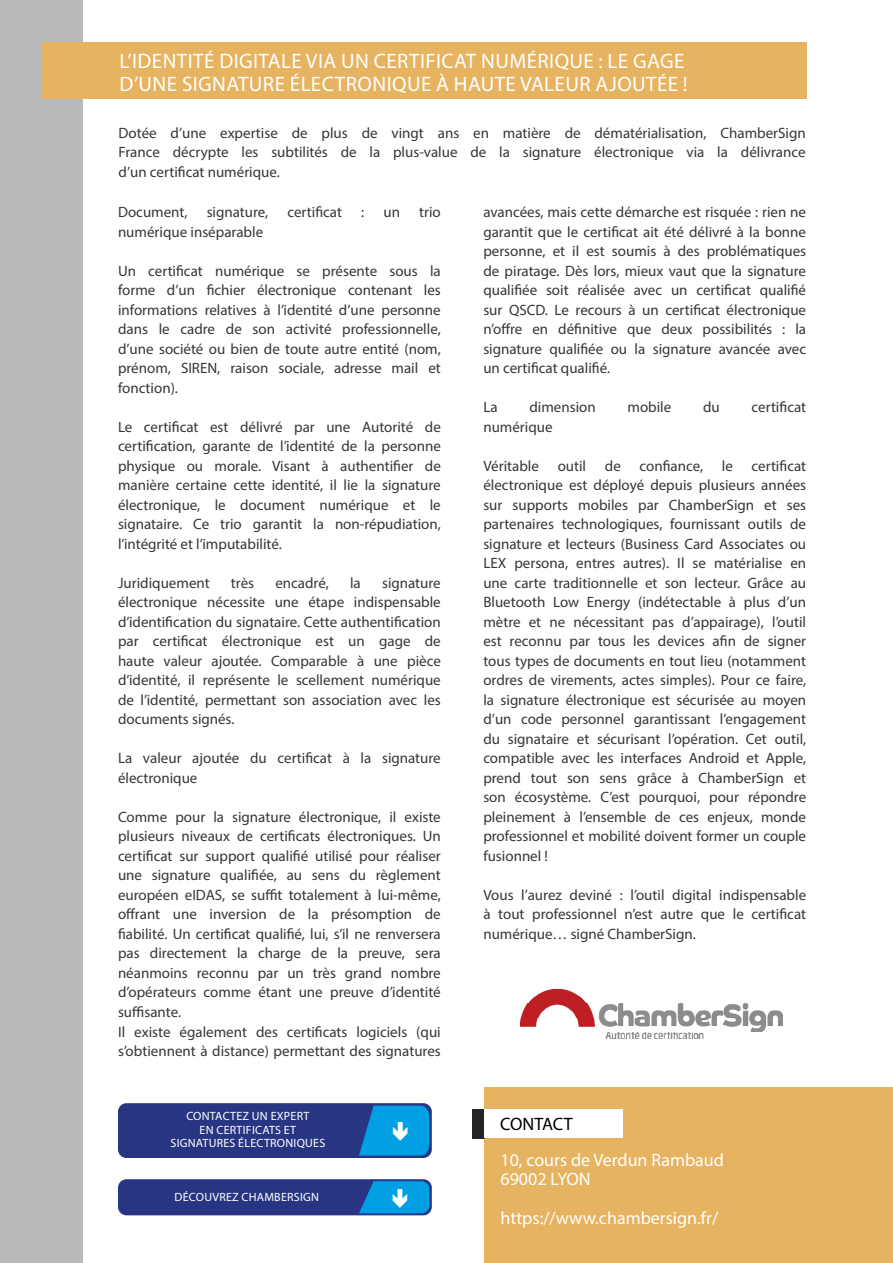
<style>
.page{position:relative;width:893px;height:1263px;background:#fff}
.page>*{position:absolute;margin:0;border:0;box-sizing:border-box;transform-origin:0 0}
.t1{font:21px/22.5px "Myriad Pro";letter-spacing:.02em;color:#fff}
.t2{font:18px/35.2px "Myriad Pro";color:#fff}
.t3{font:15px/19.5px "Myriad Pro";color:#373636;text-align:justify}
.t4{font:12px/13.5px "Myriad Pro";letter-spacing:.02em;color:#fff;text-align:center}
.s1{color:#000}
</style>
<div class="page">
<div style="left:484px;top:1087px;width:409px;height:176px;background:#e6b360"></div>
<div style="left:0;top:0;width:83px;height:1263px;background:#bababa"></div>
<div style="left:42px;top:43px;width:765px;height:56px;background:#e6b360"></div>
<div style="left:472px;top:1109px;width:12px;height:29px;background:#282425"></div>
<div style="left:484px;top:1109px;width:139px;height:29px;background:#fff"></div>
<div style="left:118px;top:1103px;width:314px;height:55px;background:#283583;border-radius:9px"></div>
<div style="left:118px;top:1179px;width:314px;height:36px;background:#283583;border-radius:9px"></div>
<img style="left:521px;top:989px;width:261px;height:50px">
<svg style="left:359px;top:1106px;width:70px;height:49px;background:#0493d8"></svg>
<svg style="left:359px;top:1181px;width:70px;height:32px;background:#0492d7"></svg>
<p class="t1" style="left:120px;top:49px;width:570px">L’IDENTITÉ DIGITALE VIA UN CERTIFICAT NUMÉRIQUE : LE GAGE<br>D’UNE SIGNATURE ÉLECTRONIQUE À HAUTE VALEUR AJOUTÉE !</p>
<p class="t3" style="left:119px;top:123px;width:689px">Dotée d’une expertise de plus de vingt ans en matière de dématérialisation, ChamberSign France décrypte les subtilités de la plus-value de la signature électronique via la délivrance d’un certificat numérique.</p>
<p class="t3" style="left:118px;top:202px;width:71px">Document,</p>
<p class="t3" style="left:207px;top:202px;width:63px">signature,</p>
<p class="t3" style="left:287px;top:202px;width:56px">certificat</p>
<p class="t3" style="left:361px;top:202px;width:5px">:</p>
<p class="t3" style="left:383px;top:202px;width:18px">un</p>
<p class="t3" style="left:419px;top:202px;width:23px">trio</p>
<p class="t3" style="left:118px;top:222px;width:147px">numérique inséparable</p>
<p class="t3" style="left:118px;top:261px;width:324px">Un certificat numérique se présente sous la forme d’un fichier électronique contenant les informations relatives à l’identité d’une personne dans le cadre de son activité professionnelle, d’une société ou bien de toute autre entité (nom, prénom, SIREN, raison sociale, adresse mail et fonction).</p>
<p class="t3" style="left:118px;top:417px;width:324px">Le certificat est délivré par une Autorité de certification, garante de l’identité de la personne physique ou morale. Visant à authentifier de manière certaine cette identité, il lie la signature électronique, le document numérique et le signataire. Ce trio garantit la non-répudiation, l’intégrité et l’imputabilité.</p>
<p class="t3" style="left:118px;top:573px;width:93px">Juridiquement</p>
<p class="t3" style="left:231px;top:573px;width:25px">très</p>
<p class="t3" style="left:275px;top:573px;width:55px">encadré,</p>
<p class="t3" style="left:350px;top:573px;width:12px">la</p>
<p class="t3" style="left:118px;top:573px;width:324px;text-indent:264px">signature électronique nécessite une étape indispensable d’identification du signataire. Cette authentification par certificat électronique est un gage de haute valeur ajoutée. Comparable à une pièce d’identité, il représente le scellement numérique de l’identité, permettant son association avec les documents signés.</p>
<p class="t3" style="left:118px;top:748px;width:324px">La valeur ajoutée du certificat à la signature électronique</p>
<p class="t3" style="left:118px;top:807px;width:324px;text-align:left">Comme pour la signature électronique, il existe plusieurs niveaux de certificats électroniques. Un certificat sur support qualifié utilisé pour réaliser une signature qualifiée, au sens du règlement européen eIDAS, se suffit totalement à lui-même, offrant une inversion de la présomption de fiabilité. Un certificat qualifié, lui, s’il ne renversera pas directement la charge de la preuve, sera néanmoins reconnu par un très grand nombre d’opérateurs comme étant une preuve d’identité suffisante.<br>Il existe également des certificats logiciels (qui s’obtiennent à distance) permettant des signatures</p>
<p class="t4" style="left:170px;top:1109px;width:156px">CONTACTEZ UN EXPERT<br>EN CERTIFICATS ET<br>SIGNATURES ÉLECTRONIQUES</p>
<p class="t4" style="left:175px;top:1190px;width:146px">DÉCOUVREZ CHAMBERSIGN</p>
<p class="t3" style="left:483px;top:202px;width:324px">avancées, mais cette démarche est risquée : rien ne garantit que le certificat ait été délivré à la bonne personne, et il est soumis à des problématiques de piratage. Dès lors, mieux vaut que la signature qualifiée soit réalisée avec un certificat qualifié sur QSCD. Le recours à un certificat électronique n’offre en définitive que deux possibilités : la signature qualifiée ou la signature avancée avec un certificat qualifié.</p>
<p class="t3" style="left:483px;top:397px;width:16px">La</p>
<p class="t3" style="left:529px;top:397px;width:68px">dimension</p>
<p class="t3" style="left:627px;top:397px;width:45px">mobile</p>
<p class="t3" style="left:703px;top:397px;width:18px">du</p>
<p class="t3" style="left:752px;top:397px;width:56px">certificat</p>
<p class="t3" style="left:483px;top:417px;width:71px">numérique</p>
<p class="t3" style="left:483px;top:456px;width:324px">Véritable outil de confiance, le certificat électronique est déployé depuis plusieurs années sur supports mobiles par ChamberSign et ses partenaires technologiques, fournissant outils de signature et lecteurs (Business Card Associates ou LEX persona, entres autres). Il se matérialise en une carte traditionnelle et son lecteur. Grâce au Bluetooth Low Energy (indétectable à plus d’un mètre et ne nécessitant pas d’appairage), l’outil est reconnu par tous les devices afin de signer tous types de documents en tout lieu (notamment ordres de virements, actes simples). Pour ce faire, la signature électronique est sécurisée au moyen d’un code personnel garantissant l’engagement du signataire et sécurisant l’opération. Cet outil, compatible avec les interfaces Android et Apple, prend tout son sens grâce à ChamberSign et son écosystème. C’est pourquoi, pour répondre pleinement à l’ensemble de ces enjeux, monde professionnel et mobilité doivent former un couple fusionnel !</p>
<p class="t3" style="left:483px;top:885px;width:324px">Vous l’aurez deviné : l’outil digital indispensable à tout professionnel n’est autre que le certificat numérique… signé ChamberSign.</p>
<p class="t2" style="left:500px;top:1106px;width:225px"><span class="s1">CONTACT<br></span>10, cours de Verdun Rambaud</p>
<p class="t2" style="left:500px;top:1159px;width:219px;line-height:39px">69002 LYON https://www.chambersign.fr/</p>
</div>
